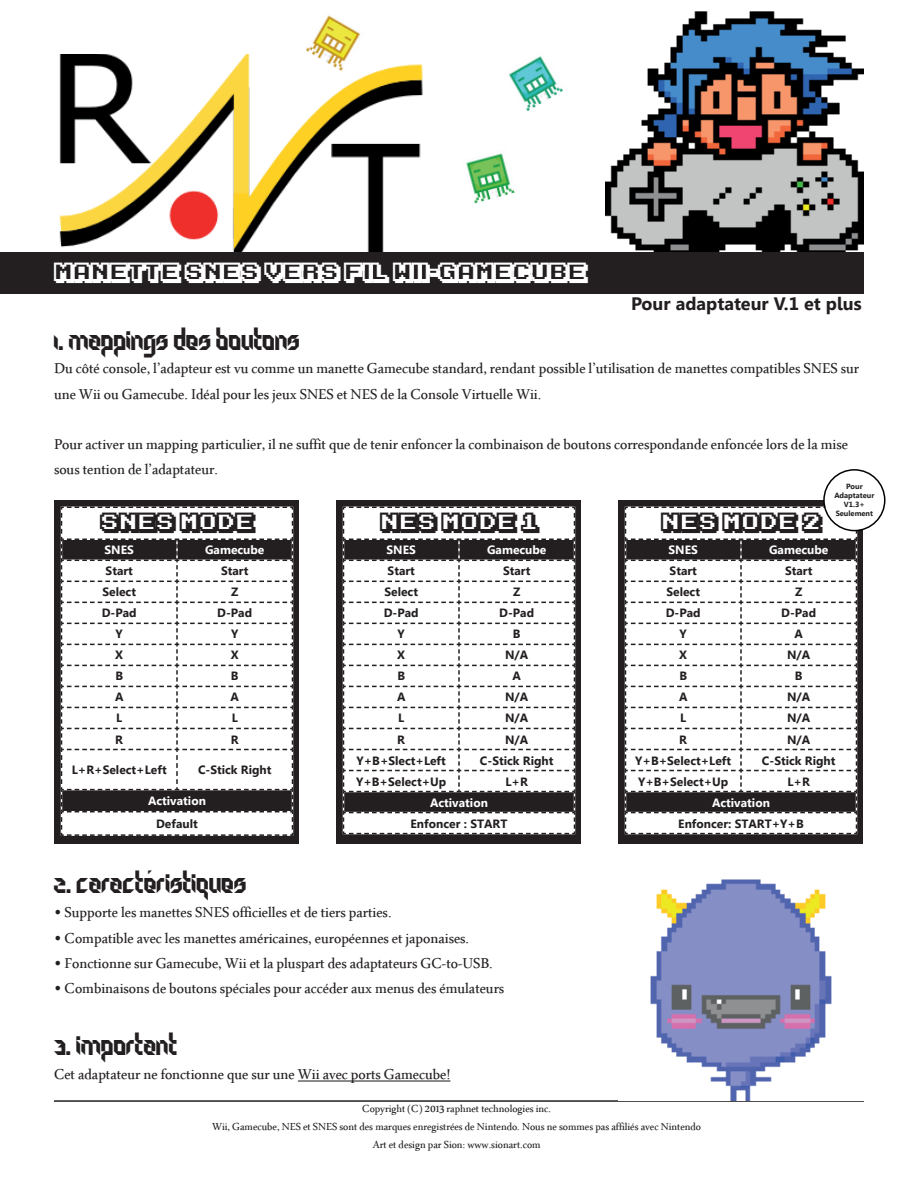
<style>
.page{position:relative;width:918px;height:1188px;background:#fff}
.page>*{position:absolute;margin:0;border:0;box-sizing:border-box;transform-origin:0 0}
.t1{font:30px "Particulator";color:#231f20}
.t2{font:21px/25.2px "Microsoft Uighur";color:#231f20}
.t3{font:21px "Karmatic Arcade";color:#fff}
.t4{font:21px "Karmatic Arcade";color:#231f20}
.t5{font:700 18px "Gisha";color:#231f20}
.t6{font:15px/18px "Microsoft Uighur";color:#231f20;text-align:center}
.t7{font:700 12px "Microsoft New Tai Lue";color:#231f20}
.t8{font:700 12px "Microsoft New Tai Lue";color:#fff}
.t9{font:700 7.5px/9px "Microsoft New Tai Lue";color:#231f20;text-align:center}
</style>
<div class="page">
<img style="left:606px;top:11px;width:258px;height:241px">
<div style="left:0;top:252px;width:864px;height:42px;background:#231f20"></div>
<img style="left:59px;top:54px;width:364px;height:198px">
<img style="left:466px;top:153px;width:49px;height:51px">
<img style="left:304px;top:15px;width:62px;height:57px">
<img style="left:508px;top:56px;width:55px;height:55px">
<hr style="left:54px;top:1100px;width:810px;height:2px;background:#231f20">
<hr style="left:298px;top:1080px;width:152px;height:2px;background:#231f20">
<img style="left:650px;top:879px;width:182px;height:221px">
<div style="left:55px;top:500px;width:244px;height:343px;background:#231f20"></div>
<div style="left:337px;top:500px;width:244px;height:343px;background:#231f20"></div>
<div style="left:619px;top:500px;width:244px;height:343px;background:#231f20"></div>
<svg style="left:60px;top:506px;width:798px;height:331px"></svg>
<div style="left:824px;top:470px;width:61px;height:61px;background:#fff;border-radius:50%"></div>
<div style="left:823px;top:469px;width:63px;height:62px;border:2px solid #000;border-radius:50%"></div>
<p class="t3" style="left:54px;top:262px;width:533px">MANETTE SNES VERS FIL WII-GAMECUBE</p>
<p class="t5" style="left:631px;top:293px;width:232px">Pour adaptateur V.1 et plus</p>
<h1 class="t1" style="left:54px;top:324px;width:248px">1. mappings des boutons</h1>
<p class="t2" style="left:54px;top:353px;width:807px">Du côté console, l’adapteur est vu comme un manette Gamecube standard, rendant possible l’utilisation de manettes compatibles SNES sur une Wii ou Gamecube. Idéal pour les jeux SNES et NES de la Console Virtuelle Wii.</p>
<p class="t2" style="left:54px;top:429px;width:795px">Pour activer un mapping particulier, il ne suffit que de tenir enfoncer la combinaison de boutons correspondande enfoncée lors de la mise sous tention de l’adaptateur.</p>
<p class="t4" style="left:100px;top:512px;width:155px">SNES MODE</p>
<p class="t8" style="left:105px;top:543px;width:31px">SNES</p>
<p class="t8" style="left:205px;top:543px;width:61px">Gamecube</p>
<p class="t7" style="left:106px;top:564px;width:29px">Start</p>
<p class="t7" style="left:221px;top:564px;width:29px">Start</p>
<p class="t7" style="left:102px;top:585px;width:35px">Select</p>
<p class="t7" style="left:231px;top:585px;width:9px">Z</p>
<p class="t7" style="left:102px;top:606px;width:36px">D-Pad</p>
<p class="t7" style="left:217px;top:606px;width:36px">D-Pad</p>
<p class="t7" style="left:116px;top:627px;width:9px">Y</p>
<p class="t7" style="left:231px;top:627px;width:9px">Y</p>
<p class="t7" style="left:115px;top:648px;width:9px">X</p>
<p class="t7" style="left:231px;top:648px;width:9px">X</p>
<p class="t7" style="left:115px;top:669px;width:9px">B</p>
<p class="t7" style="left:231px;top:669px;width:9px">B</p>
<p class="t7" style="left:115px;top:690px;width:10px">A</p>
<p class="t7" style="left:231px;top:690px;width:10px">A</p>
<p class="t7" style="left:116px;top:711px;width:8px">L</p>
<p class="t7" style="left:232px;top:711px;width:8px">L</p>
<p class="t7" style="left:115px;top:732px;width:9px">R</p>
<p class="t7" style="left:231px;top:732px;width:9px">R</p>
<p class="t7" style="left:72px;top:763px;width:96px">L+R+Select+Left</p>
<p class="t7" style="left:198px;top:763px;width:75px">C-Stick Right</p>
<p class="t8" style="left:148px;top:794px;width:59px">Activation</p>
<p class="t7" style="left:156px;top:817px;width:43px">Default</p>
<p class="t4" style="left:380px;top:512px;width:159px">NES MODE 1</p>
<p class="t8" style="left:387px;top:543px;width:31px">SNES</p>
<p class="t8" style="left:487px;top:543px;width:61px">Gamecube</p>
<p class="t7" style="left:388px;top:564px;width:29px">Start</p>
<p class="t7" style="left:503px;top:564px;width:29px">Start</p>
<p class="t7" style="left:384px;top:585px;width:35px">Select</p>
<p class="t7" style="left:513px;top:585px;width:9px">Z</p>
<p class="t7" style="left:384px;top:606px;width:36px">D-Pad</p>
<p class="t7" style="left:499px;top:606px;width:36px">D-Pad</p>
<p class="t7" style="left:398px;top:627px;width:9px">Y</p>
<p class="t7" style="left:513px;top:627px;width:9px">B</p>
<p class="t7" style="left:397px;top:648px;width:9px">X</p>
<p class="t7" style="left:505px;top:648px;width:25px">N/A</p>
<p class="t7" style="left:397px;top:669px;width:9px">B</p>
<p class="t7" style="left:513px;top:669px;width:10px">A</p>
<p class="t7" style="left:397px;top:690px;width:10px">A</p>
<p class="t7" style="left:505px;top:690px;width:25px">N/A</p>
<p class="t7" style="left:398px;top:711px;width:8px">L</p>
<p class="t7" style="left:505px;top:711px;width:25px">N/A</p>
<p class="t7" style="left:397px;top:732px;width:9px">R</p>
<p class="t7" style="left:505px;top:732px;width:25px">N/A</p>
<p class="t7" style="left:357px;top:753px;width:91px">Y+B+Slect+Left</p>
<p class="t7" style="left:480px;top:753px;width:75px">C-Stick Right</p>
<p class="t7" style="left:356px;top:774px;width:92px">Y+B+Select+Up</p>
<p class="t7" style="left:506px;top:774px;width:24px">L+R</p>
<p class="t8" style="left:430px;top:795px;width:59px">Activation</p>
<p class="t7" style="left:411px;top:817px;width:98px">Enfoncer : START</p>
<h1 class="t1" style="left:54px;top:867px;width:194px">2. Caractéristiques</h1>
<p class="t2" style="left:54px;top:898px;width:339px">• Supporte les manettes SNES officielles et de tiers parties.</p>
<p class="t2" style="left:54px;top:923px;width:417px">• Compatible avec les manettes américaines, européennes et japonaises.</p>
<p class="t2" style="left:54px;top:948px;width:440px">• Fonctionne sur Gamecube, Wii et la pluspart des adaptateurs GC-to-USB.</p>
<p class="t2" style="left:54px;top:973px;width:452px">• Combinaisons de boutons spéciales pour accéder aux menus des émulateurs</p>
<h1 class="t1" style="left:54px;top:1028px;width:125px">3. Important</h1>
<p class="t2" style="left:54px;top:1060px;width:398px">Cet adaptateur ne fonctionne que sur une Wii avec ports Gamecube!</p>
<p class="t9" style="left:834px;top:483px;width:42px">Pour<br>Adaptateur<br>V1.3+<br>Seulement</p>
<p class="t4" style="left:661px;top:512px;width:161px">NES MODE 2</p>
<p class="t8" style="left:669px;top:543px;width:31px">SNES</p>
<p class="t8" style="left:769px;top:543px;width:61px">Gamecube</p>
<p class="t7" style="left:670px;top:564px;width:29px">Start</p>
<p class="t7" style="left:785px;top:564px;width:29px">Start</p>
<p class="t7" style="left:666px;top:585px;width:35px">Select</p>
<p class="t7" style="left:795px;top:585px;width:9px">Z</p>
<p class="t7" style="left:666px;top:606px;width:36px">D-Pad</p>
<p class="t7" style="left:781px;top:606px;width:36px">D-Pad</p>
<p class="t7" style="left:680px;top:627px;width:9px">Y</p>
<p class="t7" style="left:795px;top:627px;width:10px">A</p>
<p class="t7" style="left:679px;top:648px;width:9px">X</p>
<p class="t7" style="left:787px;top:648px;width:25px">N/A</p>
<p class="t7" style="left:679px;top:669px;width:9px">B</p>
<p class="t7" style="left:795px;top:669px;width:9px">B</p>
<p class="t7" style="left:679px;top:690px;width:10px">A</p>
<p class="t7" style="left:787px;top:690px;width:25px">N/A</p>
<p class="t7" style="left:680px;top:711px;width:8px">L</p>
<p class="t7" style="left:787px;top:711px;width:25px">N/A</p>
<p class="t7" style="left:679px;top:732px;width:9px">R</p>
<p class="t7" style="left:787px;top:732px;width:25px">N/A</p>
<p class="t7" style="left:635px;top:753px;width:97px">Y+B+Select+Left</p>
<p class="t7" style="left:762px;top:753px;width:75px">C-Stick Right</p>
<p class="t7" style="left:638px;top:774px;width:92px">Y+B+Select+Up</p>
<p class="t7" style="left:788px;top:774px;width:24px">L+R</p>
<p class="t8" style="left:712px;top:795px;width:59px">Activation</p>
<p class="t7" style="left:678px;top:817px;width:127px">Enfoncer: START+Y+B</p>
<p class="t6" style="left:212px;top:1098px;width:491px">Copyright (C) 2013 raphnet technologies inc.<br>Wii, Gamecube, NES et SNES sont des marques enregistrées de Nintendo. Nous ne sommes pas affiliés avec Nintendo<br>Art et design par Sion: www.sionart.com</p>
</div>
